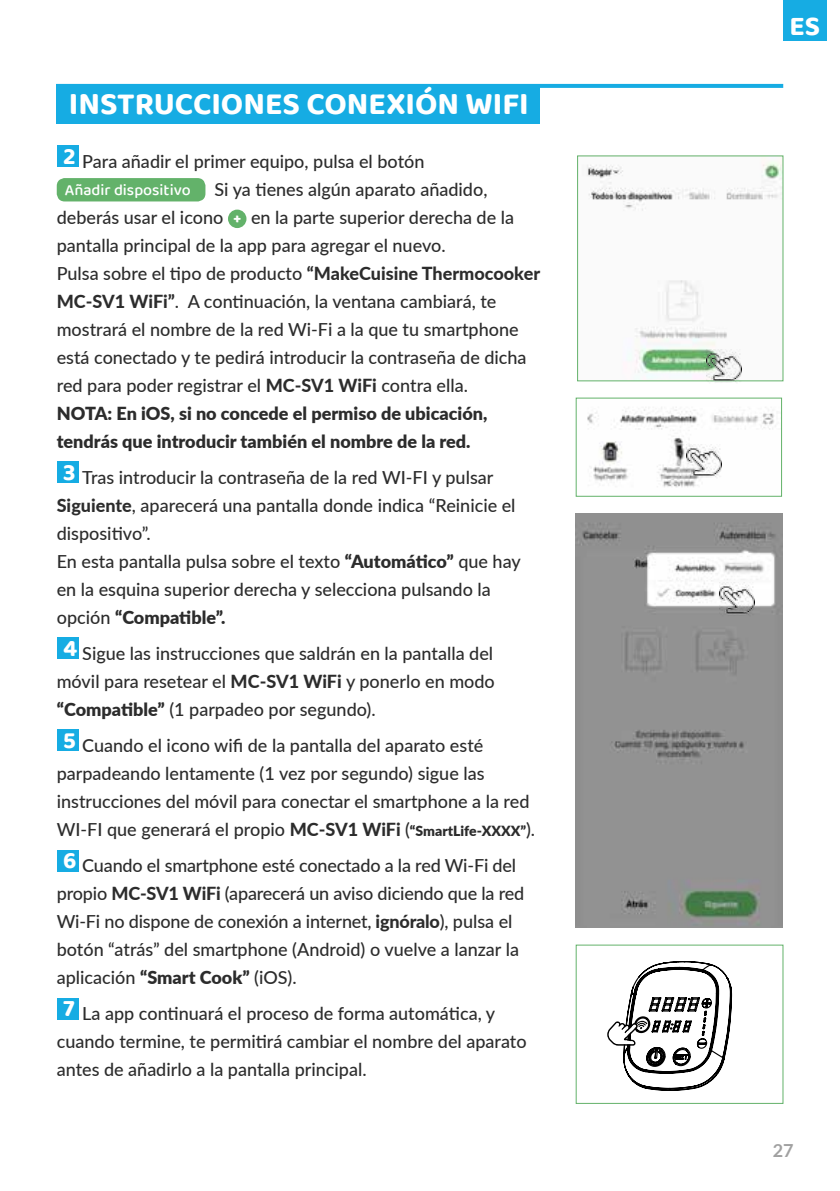
<style>
.page{position:relative;width:840px;height:1191px;background:#fff}
.page>*{position:absolute;margin:0;border:0;box-sizing:border-box;transform-origin:0 0}
.t1{font:700 32px "Baloo 2";color:#fff}
.t2{font:700 28px "Baloo 2";color:#fff}
.t3{font:500 18px/28px "Lato";color:#2c2c2c}
.t4{font:700 18px "Lato";color:#a1a1a1}
.t5{font:500 16px "Baloo 2";color:#fff}
.s1{font-family:"Baloo 2";font-weight:800;font-size:14px;color:#fff}
.s2{font-weight:800}
.s3{font-weight:900}
.s4{font-weight:900;font-size:14px}
</style>
<div class="page">
<div style="left:782px;top:0;width:43px;height:41px;background:#16ace3"></div>
<div style="left:56px;top:84px;width:483px;height:40px;background:#16ace3"></div>
<hr style="left:56px;top:84px;width:726px;height:4px;background:#16ace3">
<div style="left:57px;top:145px;width:22px;height:22px;background:#16ace3"></div>
<div style="left:57px;top:178px;width:148px;height:23px;background:#63b26a;border-radius:8px"></div>
<div style="left:228px;top:210px;width:18px;height:18px;background:#63b26a;border-radius:50%"></div>
<div style="left:57px;top:461px;width:22px;height:22px;background:#16ace3"></div>
<div style="left:57px;top:637px;width:22px;height:22px;background:#16ace3"></div>
<div style="left:57px;top:729px;width:22px;height:22px;background:#16ace3"></div>
<div style="left:57px;top:849px;width:22px;height:22px;background:#16ace3"></div>
<div style="left:57px;top:997px;width:22px;height:22px;background:#16ace3"></div>
<img style="left:587px;top:161px;width:193px;height:218px">
<div style="left:577px;top:156px;width:205px;height:225px;border:1px solid #63b26a"></div>
<img style="left:587px;top:407px;width:189px;height:81px">
<img style="left:575px;top:514px;width:207px;height:413px">
<img style="left:706px;top:349px;width:35px;height:34px">
<img style="left:686px;top:444px;width:34px;height:35px">
<svg style="left:607px;top:961px;width:125px;height:130px"></svg>
<img style="left:719px;top:582px;width:34px;height:35px">
<h1 class="t1" style="left:69px;top:85px;width:461px">INSTRUCCIONES CONEXIÓN WIFI</h1>
<p class="t3" style="left:63px;top:146px;width:363px"><sup>2</sup> Para añadir el primer equipo, pulsa el botón</p>
<p class="t5" style="left:65px;top:179px;width:127px">Añadir dispositivo</p>
<p class="t3" style="left:57px;top:174px;width:484px;text-indent:158px">Si ya tienes algún aparato añadido, deberás usar el icono <span class="s1">+</span> en la parte superior derecha de la pantalla principal de la app para agregar el nuevo.<br>Pulsa sobre el tipo de producto <span class="s2">“MakeCuisine Thermocooker MC-SV1 WiFi”</span>. A continuación, la ventana cambiará, te mostrará el nombre de la red Wi-Fi a la que tu smartphone está conectado y te pedirá introducir la contraseña de dicha red para poder registrar el <span class="s2">MC-SV1 WiFi</span> contra ella.<br><span class="s3">NOTA: En iOS, si no concede el permiso de ubicación, tendrás que introducir también el nombre de la red.</span></p>
<p class="t3" style="left:57px;top:462px;width:465px;text-indent:6px"><sup>3</sup> Tras introducir la contraseña de la red WI-FI y pulsar <span class="s2">Siguiente</span>, aparecerá una pantalla donde indica “Reinicie el dispositivo”.<br>En esta pantalla pulsa sobre el texto <span class="s3">“Automático”</span> que hay en la esquina superior derecha y selecciona pulsando la opción <span class="s3">“Compatible”.</span></p>
<p class="t3" style="left:57px;top:638px;width:439px;text-align:justify;text-indent:6px"><sup>4</sup> Sigue las instrucciones que saldrán en la pantalla del móvil para resetear el <span class="s2">MC-SV1 WiFi</span> y ponerlo en modo <span class="s3">“Compatible”</span> (1 parpadeo por segundo).</p>
<p class="t3" style="left:57px;top:730px;width:479px;text-indent:6px"><sup>5</sup> Cuando el icono wifi de la pantalla del aparato esté parpadeando lentamente (1 vez por segundo) sigue las instrucciones del móvil para conectar el smartphone a la red WI-FI que generará el propio <span class="s2">MC-SV1 WiFi</span> (<span class="s4">“SmartLife-XXXX”</span>).</p>
<p class="t3" style="left:57px;top:850px;width:469px;text-indent:6px"><sup>6</sup> Cuando el smartphone esté conectado a la red Wi-Fi del propio <span class="s2">MC-SV1 WiFi</span> (aparecerá un aviso diciendo que la red Wi-Fi no dispone de conexión a internet, <span class="s2">ignóralo</span>), pulsa el botón “atrás” del smartphone (Android) o vuelve a lanzar la aplicación <span class="s3">“Smart Cook”</span> (iOS).</p>
<p class="t3" style="left:57px;top:998px;width:471px;text-indent:6px"><sup>7</sup> La app continuará el proceso de forma automática, y cuando termine, te permitirá cambiar el nombre del aparato antes de añadirlo a la pantalla principal.</p>
<h2 class="t2" style="left:788px;top:9px;width:32px">ES</h2>
<p class="t4" style="left:772px;top:1137px;width:22px">27</p>
</div>
